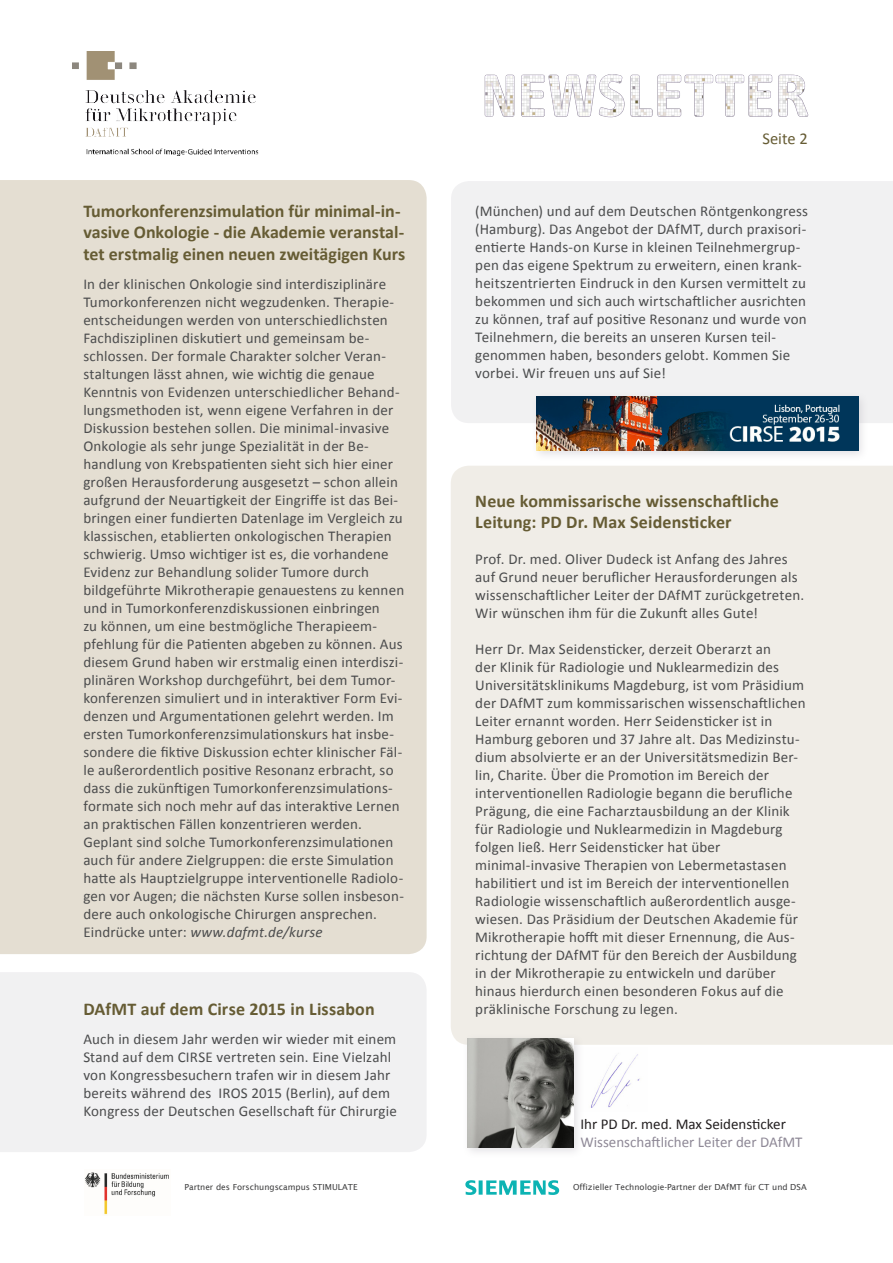
<style>
.page{position:relative;width:893px;height:1263px;background:#fff}
.page>*{position:absolute;margin:0;border:0;box-sizing:border-box;transform-origin:0 0}
.t1{font:700 18px/21.6px "Calibri";color:#665c34}
.t2{font:16.5px "Calibri";color:#665c34}
.t3{font:15px/18px "Calibri";letter-spacing:.01em;color:#4b4c4d}
.t4{font:italic 15px "Calibri";letter-spacing:.015em;color:#4b4c4d}
.t5{font:15px "Calibri";color:#8e8896}
.t6{font:15px "Calibri";color:#231f20}
.t7{font:8.25px "Lucida Sans";color:#3e3e3f}
.s1{font-style:normal}
</style>
<div class="page">
<svg style="left:485px;top:74px;width:323px;height:43px"></svg>
<img style="left:72px;top:51px;width:187px;height:105px">
<img style="left:85px;top:1172px;width:84px;height:43px">
<svg style="left:465px;top:1180px;width:94px;height:15px"></svg>
<div style="left:451px;top:181px;width:442px;height:242px;background:#f1f1f2"></div>
<div style="left:531px;top:391px;width:338px;height:71px;background:#8e8896;opacity:.25"></div>
<img style="left:536px;top:396px;width:322px;height:54px">
<img style="left:591px;top:1054px;width:49px;height:54px">
<div style="left:0;top:180px;width:427px;height:774px;background:#e4ded2"></div>
<div style="left:451px;top:466px;width:442px;height:579px;background:#f0ede7"></div>
<div style="left:0;top:972px;width:426px;height:180px;background:#f1f1f2"></div>
<div style="left:462px;top:1033px;width:123px;height:126px;background:#8e8896;opacity:.25"></div>
<img style="left:468px;top:1038px;width:106px;height:109px">
<p class="t1" style="left:83px;top:200px;width:324px">Tumorkonferenzsimulation für minimal-in&shy;vasive Onkologie - die Akademie veranstal&shy;tet erstmalig einen neuen zweitägigen Kurs</p>
<p class="t3" style="left:83px;top:275px;width:322px">In der klinischen Onkologie sind interdisziplinäre Tumorkonferenzen nicht wegzudenken. Therapie&shy;entscheidungen werden von unterschiedlichsten Fachdisziplinen diskutiert und gemeinsam be&shy;schlossen. Der formale Charakter solcher Veran&shy;staltungen lässt ahnen, wie wichtig die genaue Kenntnis von Evidenzen unterschiedlicher Behand&shy;lungsmethoden ist, wenn eigene Verfahren in der Diskussion bestehen sollen. Die minimal-invasive Onkologie als sehr junge Spezialität in der Be&shy;handlung von Krebspatienten sieht sich hier einer großen Herausforderung ausgesetzt – schon allein aufgrund der Neuartigkeit der Eingriffe ist das Bei&shy;bringen einer fundierten Datenlage im Vergleich zu klassischen, etablierten onkologischen Therapien schwierig. Umso wichtiger ist es, die vorhandene Evidenz zur Behandlung solider Tumore durch bildgeführte Mikrotherapie genauestens zu kennen und in Tumorkonferenzdiskussionen einbringen<br>zu können, um eine bestmögliche Therapieem&shy;pfehlung für die Patienten abgeben zu können. Aus diesem Grund haben wir erstmalig einen interdiszi&shy;plinären Workshop durchgeführt, bei dem Tumor&shy;konferenzen simuliert und in interaktiver Form Evi&shy;denzen und Argumentationen gelehrt werden. Im ersten Tumorkonferenzsimulationskurs hat insbe&shy;sondere die fiktive Diskussion echter klinischer Fäl&shy;le außerordentlich positive Resonanz erbracht, so dass die zukünftigen Tumorkonferenzsimulations&shy;formate sich noch mehr auf das interaktive Lernen an praktischen Fällen konzentrieren werden.<br>Geplant sind solche Tumorkonferenzsimulationen auch für andere Zielgruppen: die erste Simulation hatte als Hauptzielgruppe interventionelle Radiolo&shy;gen vor Augen; die nächsten Kurse sollen insbeson&shy;dere auch onkologische Chirurgen ansprechen.</p>
<p class="t4" style="left:83px;top:922px;width:241px"><span class="s1">Eindrücke unter:</span> www.dafmt.de/kurse</p>
<p class="t1" style="left:83px;top:998px;width:293px">DAfMT auf dem Cirse 2015 in Lissabon</p>
<p class="t3" style="left:83px;top:1030px;width:315px">Auch in diesem Jahr werden wir wieder mit einem Stand auf dem CIRSE vertreten sein. Eine Vielzahl von Kongressbesuchern trafen wir in diesem Jahr bereits während des IROS 2015 (Berlin), auf dem Kongress der Deutschen Gesellschaft für Chirurgie</p>
<p class="t2" style="left:762px;top:128px;width:47px">Seite 2</p>
<p class="t3" style="left:475px;top:203px;width:334px">(München) und auf dem Deutschen Röntgenkongress (Hamburg). Das Angebot der DAfMT, durch praxisori&shy;entierte Hands-on Kurse in kleinen Teilnehmergrup&shy;pen das eigene Spektrum zu erweitern, einen krank&shy;heitszentrierten Eindruck in den Kursen vermittelt zu bekommen und sich auch wirtschaftlicher ausrichten zu können, traf auf positive Resonanz und wurde von Teilnehmern, die bereits an unseren Kursen teil&shy;genommen haben, besonders gelobt. Kommen Sie vorbei. Wir freuen uns auf Sie!</p>
<p class="t1" style="left:475px;top:490px;width:305px">Neue kommissarische wissenschaftliche<br>Leitung: PD Dr. Max Seidensticker</p>
<p class="t3" style="left:475px;top:550px;width:330px">Prof. Dr. med. Oliver Dudeck ist Anfang des Jahres auf Grund neuer beruflicher Herausforderungen als wissenschaftlicher Leiter der DAfMT zurückgetreten.<br>Wir wünschen ihm für die Zukunft alles Gute!</p>
<p class="t3" style="left:475px;top:640px;width:332px">Herr Dr. Max Seidensticker, derzeit Oberarzt an<br>der Klinik für Radiologie und Nuklearmedizin des Universitätsklinikums Magdeburg, ist vom Präsidium der DAfMT zum kommissarischen wissenschaftlichen Leiter ernannt worden. Herr Seidensticker ist in Hamburg geboren und 37 Jahre alt. Das Medizinstu&shy;dium absolvierte er an der Universitätsmedizin Ber-</p>
<p class="t3" style="left:475px;top:766px;width:319px">lin, Charite. Über die Promotion im Bereich der interventionellen Radiologie begann die berufliche Prägung, die eine Facharztausbildung an der Klinik für Radiologie und Nuklearmedizin in Magdeburg folgen ließ. Herr Seidensticker hat über</p>
<p class="t3" style="left:475px;top:856px;width:324px">minimal-invasive Therapien von Lebermetastasen habilitiert und ist im Bereich der interventionellen Radiologie wissenschaftlich außerordentlich ausge&shy;wiesen. Das Präsidium der Deutschen Akademie für Mikrotherapie hofft mit dieser Ernennung, die Aus&shy;richtung der DAfMT für den Bereich der Ausbildung in der Mikrotherapie zu entwickeln und darüber hinaus hierdurch einen besonderen Fokus auf die präklinische Forschung zu legen.</p>
<p class="t6" style="left:580px;top:1115px;width:207px">Ihr PD Dr. med. Max Seidensticker</p>
<p class="t5" style="left:580px;top:1133px;width:224px">Wissenschaftlicher Leiter der DAfMT</p>
<p class="t7" style="left:185px;top:1182px;width:175px">Partner des Forschungscampus STIMULATE</p>
<p class="t7" style="left:573px;top:1182px;width:235px">Offizieller Technologie-Partner der DAfMT für CT und DSA</p>
</div>
